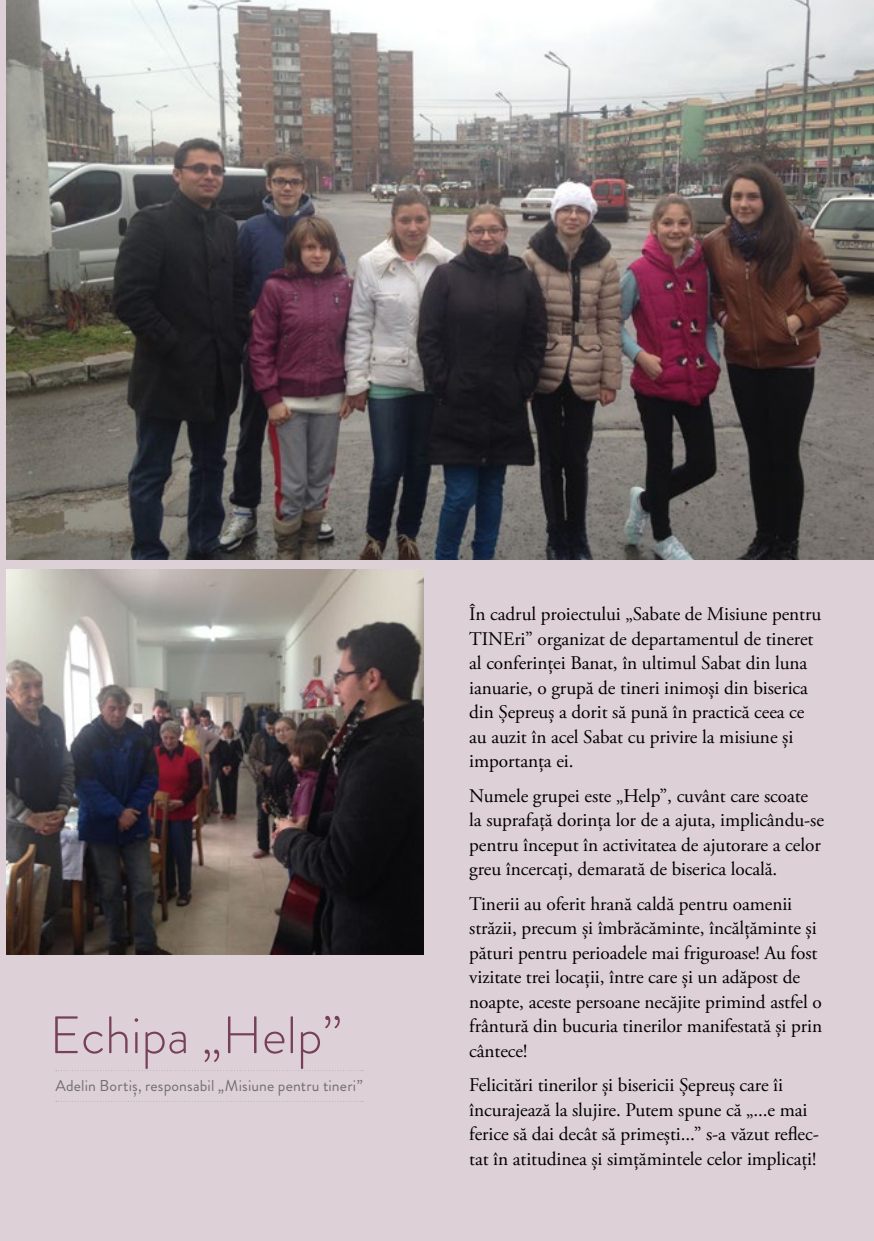
<style>
.page{position:relative;width:874px;height:1241px;background:#fff}
.page>*{position:absolute;margin:0;border:0;box-sizing:border-box;transform-origin:0 0}
.t1{font:300 52.5px "Brandon Grotesque";color:#764058}
.t2{font:19.25px/24.5px "Adobe Garamond Pro";letter-spacing:-.005em;color:#000}
.t3{font:15.75px "Brandon Grotesque";letter-spacing:.01em;color:#706f6f}
</style>
<div class="page">
<div style="left:0;top:0;width:873px;height:1240px;background:#ded0d7"></div>
<svg style="left:56px;top:1070px;width:307px;height:1px"></svg>
<img style="left:6px;top:569px;width:417px;height:385px">
<img style="left:6px;top:0;width:867px;height:559px">
<h1 class="t1" style="left:50px;top:999px;width:293px">Echipa „Help”</h1>
<p class="t3" style="left:55px;top:1074px;width:309px">Adelin Bortiș, responsabil „Misiune pentru tineri”</p>
<p class="t2" style="left:469px;top:602px;width:353px">În cadrul proiectului „Sabate de Misiune pentru TINEri” organizat de departamentul de tineret al conferinței Banat, în ultimul Sabat din luna ianuarie, o grupă de tineri inimoși din biserica din Șepreuș a dorit să pună în practică ceea ce au auzit în acel Sabat cu privire la misiune și importanța ei.</p>
<p class="t2" style="left:469px;top:783px;width:356px">Numele grupei este „Help”, cuvânt care scoate la suprafață dorința lor de a ajuta, implicându-se pentru început în activitatea de ajutorare a celor greu încercați, demarată de biserica locală.</p>
<p class="t2" style="left:469px;top:891px;width:354px">Tinerii au oferit hrană caldă pentru oamenii străzii, precum și îmbrăcăminte, încălțăminte și pături pentru perioadele mai friguroase! Au fost vizitate trei locații, între care și un adăpost de noapte, aceste persoane necăjite primind astfel o frântură din bucuria tinerilor manifestată și prin cântece!</p>
<p class="t2" style="left:469px;top:1073px;width:351px">Felicitări tinerilor și bisericii Șepreuș care îi încurajează la slujire. Putem spune că „...e mai ferice să dai decât să primești...” s-a văzut reflec&shy;tat în atitudinea și simțămintele celor implicați!</p>
</div>
